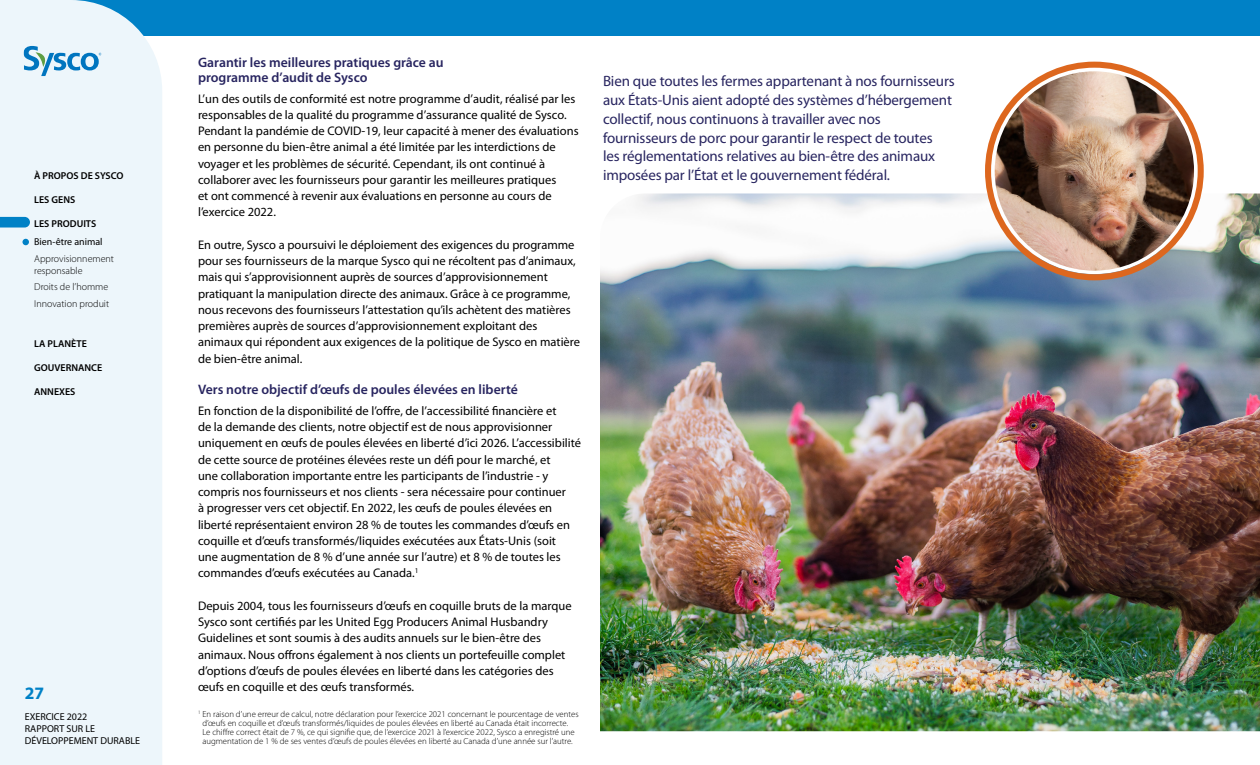
<style>
.page{position:relative;width:1260px;height:765px;background:#fff}
.page>*{position:absolute;margin:0;border:0;box-sizing:border-box;transform-origin:0 0}
.t1{font:700 17.5px "Myriad Pro";color:#0081c6}
.Callout{font:15px/18.8px "Myriad Pro";letter-spacing:-.01em;color:#282560}
.H2_-_subheads{font:600 13.75px/15.2px "Myriad Pro";color:#282560}
.P_-_Body_Copy{font:12.5px/16.2px "Myriad Pro";color:#000}
.t2{font:300 10px/12px "Myriad Pro";color:#000}
.t3{font:10px/12px "Myriad Pro";color:#000}
.t4{font:600 10px "Myriad Pro";color:#000}
.Footnote{font:300 8.75px/9.2px "Myriad Pro";color:#000}
</style>
<div class="page">
<div style="left:0;top:0;width:1260px;height:36px;background:#0081c6"></div>
<div style="left:0;top:0;width:162px;height:765px;background:#edf6fb"></div>
<svg style="left:24px;top:44px;width:77px;height:32px;background:#a3cde5"></svg>
<svg style="left:0;top:217px;width:30px;height:11px"></svg>
<div style="left:22px;top:239px;width:7px;height:6px;background:#0081c6;border-radius:50%"></div>
<img style="left:600px;top:193px;width:660px;height:538px">
<img style="left:993px;top:70px;width:203px;height:202px;border-radius:101px">
<div style="left:985px;top:62px;width:219px;height:218px;border:6px solid #dd671e;border-radius:50%"></div>
<p class="t4" style="left:34px;top:170px;width:91px">À PROPOS DE SYSCO</p>
<p class="t4" style="left:34px;top:194px;width:43px">LES GENS</p>
<p class="t4" style="left:34px;top:218px;width:64px">LES PRODUITS</p>
<p class="t3" style="left:34px;top:236px;width:70px">Bien-être animal</p>
<p class="t2" style="left:34px;top:253px;width:81px">Approvisionnement responsable</p>
<p class="t2" style="left:34px;top:279px;width:76px;line-height:16.5px">Droits de l’homme<br>Innovation produit</p>
<p class="t4" style="left:34px;top:338px;width:54px">LA PLANÈTE</p>
<p class="t4" style="left:34px;top:362px;width:70px">GOUVERNANCE</p>
<p class="t4" style="left:34px;top:386px;width:43px">ANNEXES</p>
<h1 class="t1" style="left:25px;top:683px;width:21px">27</h1>
<p class="t3" style="left:25px;top:711px;width:117px">EXERCICE 2022<br>RAPPORT SUR LE<br>DÉVELOPPEMENT DURABLE</p>
<h2 class="H2_-_subheads" style="left:198px;top:55px;width:247px">Garantir les meilleures pratiques grâce au programme d’audit de Sysco</h2>
<p class="P_-_Body_Copy" style="left:198px;top:90px;width:382px">L’un des outils de conformité est notre programme d’audit, réalisé par les responsables de la qualité du programme d’assurance qualité de Sysco.<br>Pendant la pandémie de COVID-19, leur capacité à mener des évaluations en personne du bien-être animal a été limitée par les interdictions de voyager et les problèmes de sécurité. Cependant, ils ont continué à collaborer avec les fournisseurs pour garantir les meilleures pratiques<br>et ont commencé à revenir aux évaluations en personne au cours de l’exercice 2022.</p>
<p class="P_-_Body_Copy" style="left:198px;top:237px;width:384px">En outre, Sysco a poursuivi le déploiement des exigences du programme pour ses fournisseurs de la marque Sysco qui ne récoltent pas d’animaux, mais qui s’approvisionnent auprès de sources d’approvisionnement pratiquant la manipulation directe des animaux. Grâce à ce programme, nous recevons des fournisseurs l’attestation qu’ils achètent des matières premières auprès de sources d’approvisionnement exploitant des animaux qui répondent aux exigences de la politique de Sysco en matière de bien-être animal.</p>
<h2 class="H2_-_subheads" style="left:198px;top:382px;width:321px">Vers notre objectif d’œufs de poules élevées en liberté</h2>
<p class="P_-_Body_Copy" style="left:198px;top:403px;width:385px">En fonction de la disponibilité de l’offre, de l’accessibilité financière et<br>de la demande des clients, notre objectif est de nous approvisionner uniquement en œufs de poules élevées en liberté d’ici 2026. L’accessibilité de cette source de protéines élevées reste un défi pour le marché, et<br>une collaboration importante entre les participants de l’industrie - y compris nos fournisseurs et nos clients - sera nécessaire pour continuer<br>à progresser vers cet objectif. En 2022, les œufs de poules élevées en liberté représentaient environ 28 % de toutes les commandes d’œufs en coquille et d’œufs transformés/liquides exécutées aux États-Unis (soit<br>une augmentation de 8 % d’une année sur l’autre) et 8 % de toutes les commandes d’œufs exécutées au Canada.<sup>1</sup></p>
<p class="P_-_Body_Copy" style="left:198px;top:598px;width:375px">Depuis 2004, tous les fournisseurs d’œufs en coquille bruts de la marque Sysco sont certifiés par les United Egg Producers Animal Husbandry Guidelines et sont soumis à des audits annuels sur le bien-être des animaux. Nous offrons également à nos clients un portefeuille complet d’options d’œufs de poules élevées en liberté dans les catégories des œufs en coquille et des œufs transformés.</p>
<p class="Footnote" style="left:202px;top:709px;width:378px;text-indent:-4px"><sup>1</sup> En raison d’une erreur de calcul, notre déclaration pour l’exercice 2021 concernant le pourcentage de ventes d’œufs en coquille et d’œufs transformés/liquides de poules élevées en liberté au Canada était incorrecte.<br>Le chiffre correct était de 7 %, ce qui signifie que, de l’exercice 2021 à l’exercice 2022, Sysco a enregistré une augmentation de 1 % de ses ventes d’œufs de poules élevées en liberté au Canada d’une année sur l’autre.</p>
<p class="Callout" style="left:603px;top:72px;width:353px">Bien que toutes les fermes appartenant à nos fournisseurs aux États-Unis aient adopté des systèmes d’hébergement collectif, nous continuons à travailler avec nos fournisseurs de porc pour garantir le respect de toutes<br>les réglementations relatives au bien-être des animaux imposées par l’État et le gouvernement fédéral.</p>
</div>
